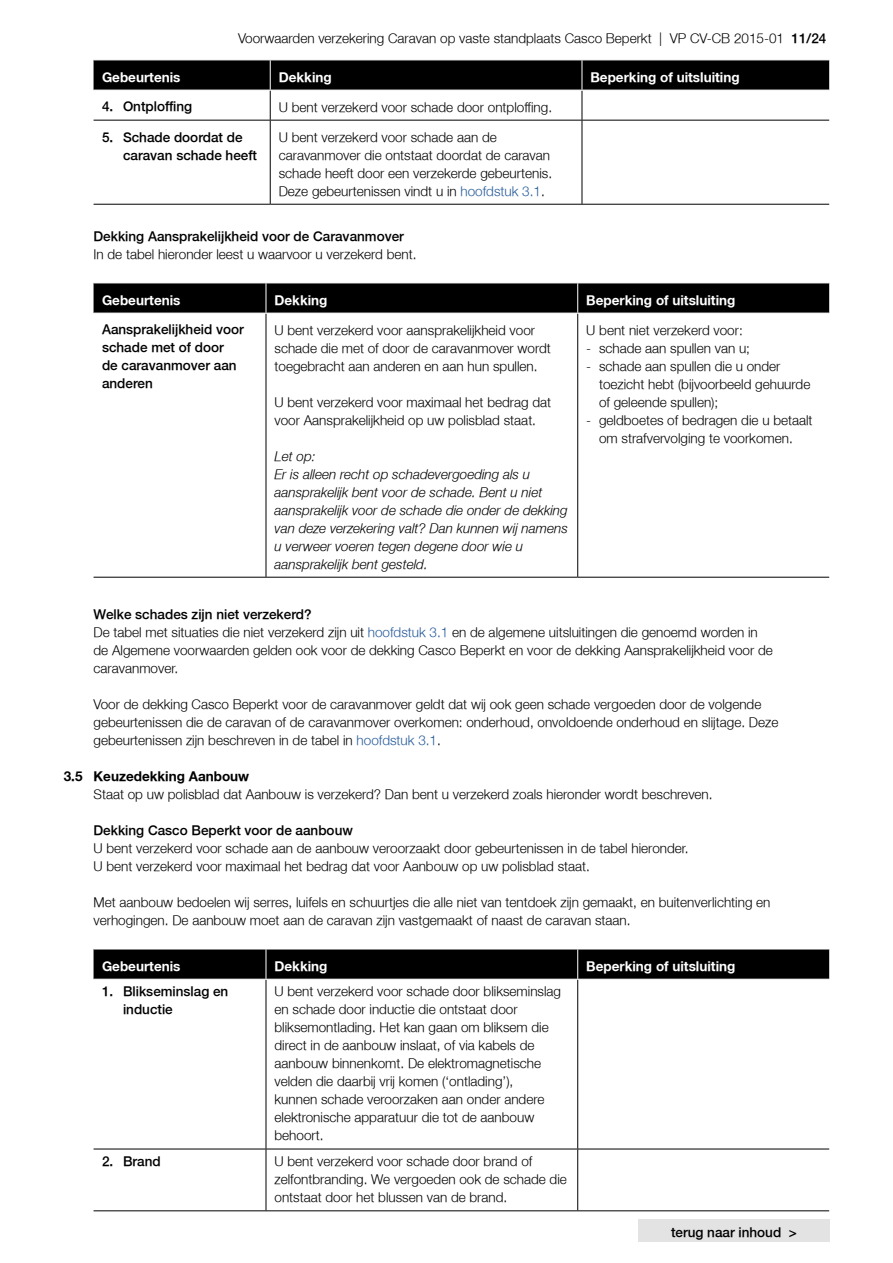
<style>
.page{position:relative;width:893px;height:1263px;background:#fff}
.page>*{position:absolute;margin:0;border:0;box-sizing:border-box;transform-origin:0 0}
.t1{font:300 13.5px/18px "Fortis Helvetica";color:#000}
.t2{font:300 13.5px/18px "Fortis Helvetica";color:#000}
.t3{font:italic 300 13.5px/18px "Fortis Helvetica";color:#000}
.t4{font:700 13.5px "Fortis Helvetica";color:#fff}
.t5{font:700 13.5px "Fortis Helvetica";color:#000}
.s1{font-style:inherit}
.s2{color:#275b9b}
</style>
<div class="page">
<div style="left:638px;top:1219px;width:192px;height:23px;background:#e3e3e3"></div>
<div style="left:94px;top:61px;width:735px;height:29px;background:#000"></div>
<hr style="left:270px;top:90px;width:1px;height:30px;background:#000">
<hr style="left:582px;top:90px;width:1px;height:30px;background:#000">
<hr style="left:94px;top:120px;width:176px;height:1px;background:#000">
<hr style="left:270px;top:120px;width:312px;height:1px;background:#000">
<hr style="left:582px;top:120px;width:247px;height:1px;background:#000">
<hr style="left:94px;top:204px;width:176px;height:1px;background:#000">
<hr style="left:270px;top:204px;width:312px;height:1px;background:#000">
<hr style="left:582px;top:204px;width:247px;height:1px;background:#000">
<hr style="left:270px;top:121px;width:1px;height:83px;background:#000">
<hr style="left:582px;top:121px;width:1px;height:83px;background:#000">
<hr style="left:270px;top:60px;width:1px;height:30px;background:#fff">
<hr style="left:270px;top:90px;width:312px;height:1px;background:#fff">
<hr style="left:582px;top:60px;width:1px;height:30px;background:#fff">
<hr style="left:582px;top:90px;width:247px;height:1px;background:#fff">
<div style="left:94px;top:284px;width:735px;height:29px;background:#000"></div>
<hr style="left:94px;top:577px;width:172px;height:1px;background:#000">
<hr style="left:266px;top:577px;width:312px;height:1px;background:#000">
<hr style="left:578px;top:577px;width:251px;height:1px;background:#000">
<hr style="left:266px;top:313px;width:1px;height:264px;background:#000">
<hr style="left:577px;top:313px;width:1px;height:264px;background:#000">
<hr style="left:266px;top:283px;width:1px;height:30px;background:#fff">
<hr style="left:577px;top:283px;width:1px;height:30px;background:#fff">
<hr style="left:266px;top:313px;width:312px;height:1px;background:#fff">
<div style="left:94px;top:950px;width:735px;height:29px;background:#000"></div>
<hr style="left:266px;top:979px;width:1px;height:169px;background:#000">
<hr style="left:577px;top:979px;width:1px;height:169px;background:#000">
<hr style="left:266px;top:1149px;width:1px;height:61px;background:#000">
<hr style="left:577px;top:1149px;width:1px;height:61px;background:#000">
<hr style="left:94px;top:1148px;width:172px;height:1px;background:#000">
<hr style="left:266px;top:1148px;width:312px;height:1px;background:#000">
<hr style="left:578px;top:1148px;width:251px;height:1px;background:#000">
<hr style="left:94px;top:1210px;width:172px;height:1px;background:#000">
<hr style="left:266px;top:1210px;width:312px;height:1px;background:#000">
<hr style="left:578px;top:1210px;width:251px;height:1px;background:#000">
<hr style="left:266px;top:949px;width:1px;height:30px;background:#fff">
<hr style="left:266px;top:979px;width:312px;height:1px;background:#fff">
<hr style="left:577px;top:949px;width:1px;height:30px;background:#fff">
<p class="t1" style="left:238px;top:29px;width:590px">Voorwaarden verzekering Caravan op vaste standplaats Casco Beperkt | VP CV-CB 2015-01 <span class="s1">11/24</span></p>
<p class="t4" style="left:102px;top:68px;width:80px">Gebeurtenis</p>
<p class="t4" style="left:279px;top:68px;width:54px">Dekking</p>
<p class="t4" style="left:590px;top:68px;width:151px">Beperking of uitsluiting</p>
<p class="t2" style="left:102px;top:98px;width:92px">4. Ontploffing</p>
<p class="t1" style="left:279px;top:98px;width:275px">U bent verzekerd voor schade door ontploffing.</p>
<p class="t2" style="left:123px;top:128px;width:136px;text-indent:-21px">5. Schade doordat de caravan schade heeft</p>
<p class="t1" style="left:279px;top:128px;width:275px">U bent verzekerd voor schade aan de caravanmover die ontstaat doordat de caravan schade heeft door een verzekerde gebeurtenis.<br>Deze gebeurtenissen vindt u in <span class="s2">hoofdstuk 3.1</span>.</p>
<p class="t2" style="left:94px;top:227px;width:312px">Dekking Aansprakelijkheid voor de Caravanmover</p>
<p class="t1" style="left:94px;top:245px;width:324px">In de tabel hieronder leest u waarvoor u verzekerd bent.</p>
<p class="t4" style="left:102px;top:291px;width:80px">Gebeurtenis</p>
<p class="t4" style="left:274px;top:291px;width:54px">Dekking</p>
<p class="t4" style="left:586px;top:291px;width:151px">Beperking of uitsluiting</p>
<p class="t2" style="left:102px;top:321px;width:143px">Aansprakelijkheid voor schade met of door<br>de caravanmover aan anderen</p>
<p class="t1" style="left:274px;top:321px;width:278px">U bent verzekerd voor aansprakelijkheid voor schade die met of door de caravanmover wordt toegebracht aan anderen en aan hun spullen.</p>
<p class="t1" style="left:274px;top:393px;width:278px">U bent verzekerd voor maximaal het bedrag dat voor Aansprakelijkheid op uw polisblad staat.</p>
<p class="t3" style="left:274px;top:447px;width:295px">Let op:<br>Er is alleen recht op schadevergoeding als u aansprakelijk bent voor de schade. Bent u niet aansprakelijk voor de schade die onder de dekking van deze verzekering valt? Dan kunnen wij namens u verweer voeren tegen degene door wie u aansprakelijk bent gesteld.</p>
<p class="t1" style="left:586px;top:321px;width:158px">U bent niet verzekerd voor:</p>
<p class="t1" style="left:586px;top:339px;width:165px">- schade aan spullen van u;</p>
<p class="t1" style="left:599px;top:357px;width:213px;text-indent:-13px">- schade aan spullen die u onder toezicht hebt (bijvoorbeeld gehuurde of geleende spullen);</p>
<p class="t1" style="left:586px;top:411px;width:228px;text-align:center">- geldboetes of bedragen die u betaalt om strafvervolging te voorkomen.</p>
<p class="t1" style="left:94px;top:605px;width:681px"><span class="s1">Welke schades zijn niet verzekerd?<br></span>De tabel met situaties die niet verzekerd zijn uit <span class="s2">hoofdstuk 3.1</span> en de algemene uitsluitingen die genoemd worden in de Algemene voorwaarden gelden ook voor de dekking Casco Beperkt en voor de dekking Aansprakelijkheid voor de caravanmover.</p>
<p class="t1" style="left:94px;top:695px;width:686px">Voor de dekking Casco Beperkt voor de caravanmover geldt dat wij ook geen schade vergoeden door de volgende gebeurtenissen die de caravan of de caravanmover overkomen: onderhoud, onvoldoende onderhoud en slijtage. Deze gebeurtenissen zijn beschreven in de tabel in <span class="s2">hoofdstuk 3.1</span>.</p>
<p class="t5" style="left:64px;top:767px;width:187px">3.5 Keuzedekking Aanbouw</p>
<p class="t1" style="left:94px;top:785px;width:620px">Staat op uw polisblad dat Aanbouw is verzekerd? Dan bent u verzekerd zoals hieronder wordt beschreven.</p>
<p class="t2" style="left:94px;top:821px;width:261px">Dekking Casco Beperkt voor de aanbouw</p>
<p class="t1" style="left:94px;top:839px;width:597px">U bent verzekerd voor schade aan de aanbouw veroorzaakt door gebeurtenissen in de tabel hieronder.<br>U bent verzekerd voor maximaal het bedrag dat voor Aanbouw op uw polisblad staat.</p>
<p class="t1" style="left:94px;top:893px;width:678px">Met aanbouw bedoelen wij serres, luifels en schuurtjes die alle niet van tentdoek zijn gemaakt, en buitenverlichting en verhogingen. De aanbouw moet aan de caravan zijn vastgemaakt of naast de caravan staan.</p>
<p class="t4" style="left:102px;top:957px;width:80px">Gebeurtenis</p>
<p class="t4" style="left:274px;top:957px;width:54px">Dekking</p>
<p class="t4" style="left:586px;top:957px;width:151px">Beperking of uitsluiting</p>
<p class="t2" style="left:123px;top:983px;width:107px;text-indent:-21px">1. Blikseminslag en inductie</p>
<p class="t1" style="left:274px;top:983px;width:288px">U bent verzekerd voor schade door blikseminslag en schade door inductie die ontstaat door bliksemontlading. Het kan gaan om bliksem die direct in de aanbouw inslaat, of via kabels de aanbouw binnenkomt. De elektromagnetische velden die daarbij vrij komen (‘ontlading’),<br>kunnen schade veroorzaken aan onder andere elektronische apparatuur die tot de aanbouw behoort.</p>
<p class="t2" style="left:102px;top:1153px;width:60px">2. Brand</p>
<p class="t1" style="left:274px;top:1153px;width:294px">U bent verzekerd voor schade door brand of zelfontbranding. We vergoeden ook de schade die ontstaat door het blussen van de brand.</p>
<p class="t2" style="left:671px;top:1224px;width:127px">terug naar inhoud &gt;</p>
</div>
